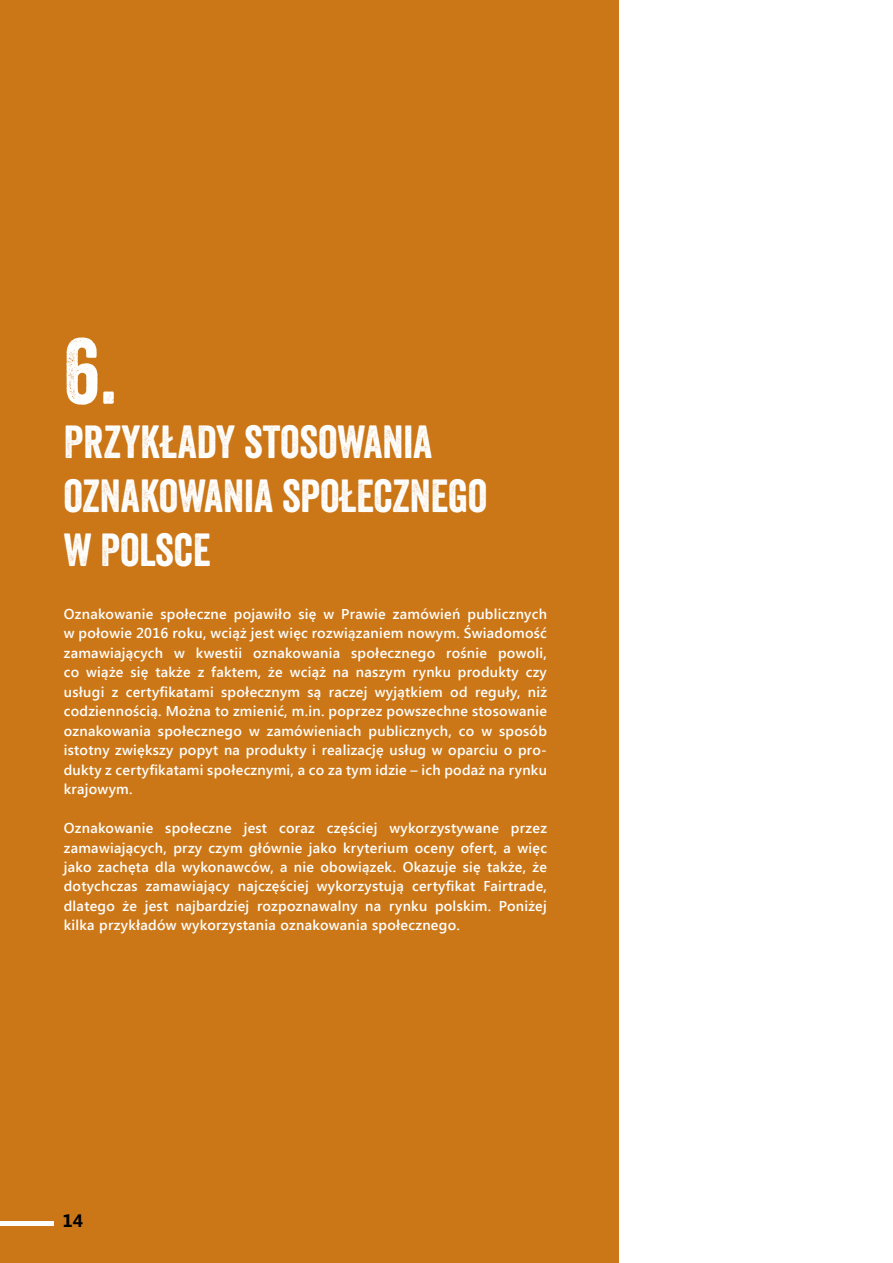
<style>
.page{position:relative;width:893px;height:1263px;background:#fff}
.page>*{position:absolute;margin:0;border:0;box-sizing:border-box;transform-origin:0 0}
.t1{font:90px "Veneer";color:#fff}
.t2{font:45px/54px "Veneer";color:#fff}
.t3{font:700 18px "Segoe UI";color:#000}
.t4{font:600 14.25px/19.5px "Segoe UI";letter-spacing:.02em;color:#fff;text-align:justify}
</style>
<div class="page">
<div style="left:0;top:0;width:619px;height:1263px;background:#cc7717"></div>
<hr style="left:0;top:1222px;width:53px;height:4px;background:#fff">
<h1 class="t1" style="left:64px;top:316px;width:55px">6.</h1>
<h2 class="t2" style="left:64px;top:414px;width:425px">PRZYKŁADY STOSOWANIA<br>OZNAKOWANIA SPOŁECZNEGO<br>W POLSCE</h2>
<p class="t4" style="left:64px;top:603px;width:485px">Oznakowanie społeczne pojawiło się w Prawie zamówień publicznych w połowie 2016 roku, wciąż jest więc rozwiązaniem nowym. Świadomość zamawiających w kwestii oznakowania społecznego rośnie powoli, co wiąże się także z faktem, że wciąż na naszym rynku produkty czy usługi z certyfikatami społecznym są raczej wyjątkiem od reguły, niż codziennością. Można to zmienić, m.in. poprzez powszechne stosowanie oznakowania społecznego w zamówieniach publicznych, co w sposób istotny zwiększy popyt na produkty i realizację usług w oparciu o pro&shy;dukty z certyfikatami społecznymi, a co za tym idzie – ich podaż na rynku krajowym.</p>
<p class="t4" style="left:64px;top:817px;width:485px">Oznakowanie społeczne jest coraz częściej wykorzystywane przez zamawiających, przy czym głównie jako kryterium oceny ofert, a więc jako zachęta dla wykonawców, a nie obowiązek. Okazuje się także, że dotychczas zamawiający najczęściej wykorzystują certyfikat Fairtrade, dlatego że jest najbardziej rozpoznawalny na rynku polskim. Poniżej kilka przykładów wykorzystania oznakowania społecznego.</p>
<p class="t3" style="left:63px;top:1208px;width:22px">14</p>
</div>
